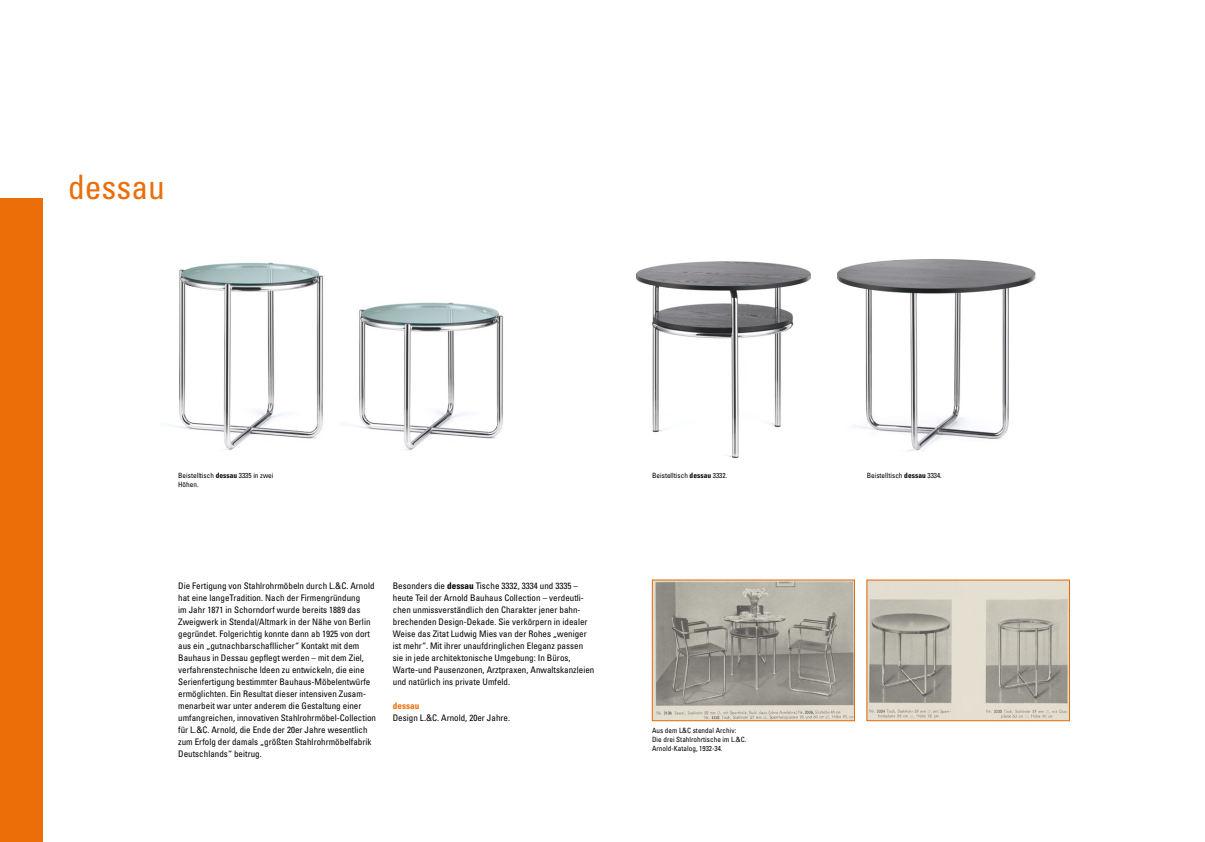
<style>
.page{position:relative;width:1205px;height:842px;background:#fff}
.page>*{position:absolute;margin:0;border:0;box-sizing:border-box;transform-origin:0 0}
.t1{font:condensed 33.6px "Univers LT Std";color:#eb6e08}
.t2{font:700 condensed 9.2px "Univers LT Std";letter-spacing:.005em;color:#eb6e08}
.t3{font:condensed 9px/12px "Univers LT Std";letter-spacing:.005em;color:#000}
.t4{font:condensed 7.2px/9px "Univers LT Std";letter-spacing:.005em;color:#000}
.s1{font-weight:700;font-size:7.4px}
.s2{font-weight:700;font-size:9.2px}
</style>
<div class="page">
<div style="left:0;top:199px;width:43px;height:643px;background:#eb6e08"></div>
<img style="left:636px;top:261px;width:175px;height:198px">
<img style="left:837px;top:259px;width:199px;height:192px">
<img style="left:170px;top:262px;width:151px;height:188px">
<img style="left:321px;top:275px;width:182px;height:176px">
<svg style="left:867px;top:580px;width:202px;height:141px;background:#c1bcaf"></svg>
<svg style="left:652px;top:580px;width:203px;height:141px;background:#a69f92"></svg>
<h1 class="t1" style="left:68px;top:166px;width:98px">dessau</h1>
<p class="t4" style="left:178px;top:471px;width:97px">Beistelltisch <span class="s1">dessau</span> 3335 in zwei</p>
<p class="t4" style="left:652px;top:471px;width:77px">Beistelltisch <span class="s1">dessau</span> 3332.</p>
<p class="t4" style="left:867px;top:471px;width:77px">Beistelltisch <span class="s1">dessau</span> 3334.</p>
<p class="t4" style="left:178px;top:480px;width:22px">Höhen.</p>
<p class="t3" style="left:178px;top:580px;width:199px">Die Fertigung von Stahlrohrmöbeln durch L.&amp;C. Arnold hat eine langeTradition. Nach der Firmengründung<br>im Jahr 1871 in Schorndorf wurde bereits 1889 das Zweigwerk in Stendal/Altmark in der Nähe von Berlin gegründet. Folgerichtig konnte dann ab 1925 von dort aus ein „gutnachbarschafllicher“ Kontakt mit dem Bauhaus in Dessau gepflegt werden – mit dem Ziel, verfahrenstechnische ldeen zu entwickeln, die eine Serienfertigung bestimmter Bauhaus-Möbelentwürfe ermöglichten. Ein Resultat dieser intensiven Zusam&shy;menarbeit war unter anderem die Gestaltung einer umfangreichen, innovativen Stahlrohrmöbel-Collection für L.&amp;C. Arnold, die Ende der 20er Jahre wesentlich zum Erfolg der damals „größten Stahlrohrmöbelfabrik Deutschlands“ beitrug.</p>
<p class="t3" style="left:393px;top:580px;width:203px">Besonders die <span class="s2">dessau</span> Tische 3332, 3334 und 3335 – heute Teil der Arnold Bauhaus Collection – verdeutli&shy;chen unmissverständlich den Charakter jener bahn&shy;brechenden Design-Dekade. Sie verkörpern in idealer Weise das Zitat Ludwig Mies van der Rohes „weniger ist mehr“. Mit ihrer unaufdringlichen Eleganz passen sie in jede architektonische Umgebung: In Büros, Warte-und Pausenzonen, Arztpraxen, Anwaltskanzleien und natürlich ins private Umfeld.</p>
<p class="t2" style="left:393px;top:700px;width:28px">dessau</p>
<p class="t3" style="left:393px;top:712px;width:119px">Design L.&amp;C. Arnold, 20er Jahre.</p>
<p class="t4" style="left:652px;top:726px;width:96px">Aus dem L&amp;C stendal Archiv:<br>Die drei Stahlrohrtische im L.&amp;C.<br>Arnold-Katalog, 1932-34.</p>
</div>
